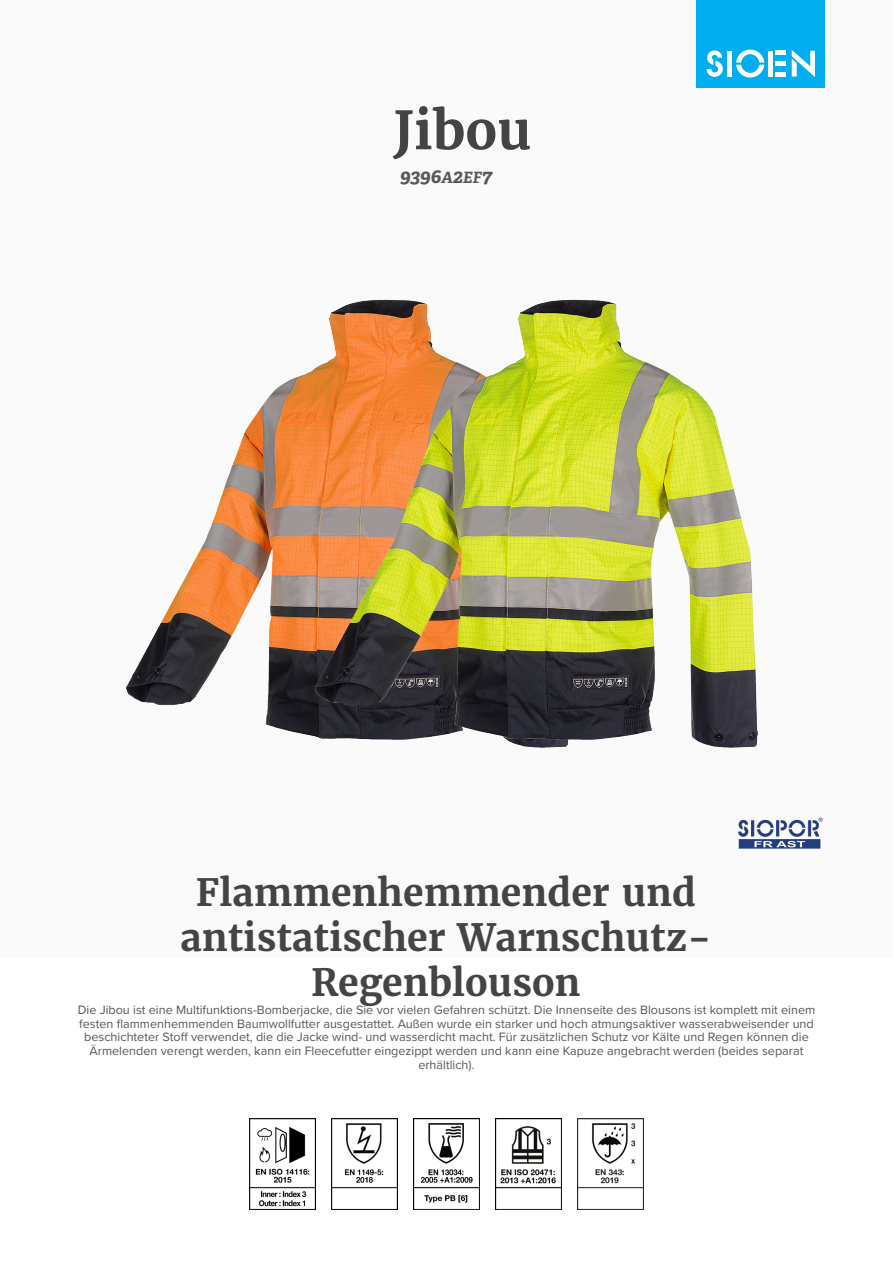
<style>
.page{position:relative;width:893px;height:1263px;background:#fff}
.page>*{position:absolute;margin:0;border:0;box-sizing:border-box;transform-origin:0 0}
.product_name{font:700 52.5px "Merriweather";color:#444}
.product_h2{font:700 37.5px/45px "Merriweather";color:#444;text-align:center}
.product_ref{font:italic 700 19.5px "Adelle";color:#57585a}
.product_description{font:12.6px/13.6px "Proxima Nova";color:#57585a;text-align:center}
.s1{font-size:15.6px}
</style>
<div class="page">
<div style="left:0;top:0;width:893px;height:957px;background:#fafafa"></div>
<div style="left:697px;top:0;width:128px;height:88px;background:#00aeef"></div>
<svg style="left:707px;top:50px;width:16px;height:27px"></svg>
<svg style="left:736px;top:50px;width:28px;height:28px"></svg>
<div style="left:727px;top:51px;width:5px;height:26px;background:#fff"></div>
<div style="left:768px;top:51px;width:5px;height:26px;background:#fff"></div>
<div style="left:775px;top:72px;width:11px;height:5px;background:#fff"></div>
<div style="left:775px;top:61px;width:11px;height:5px;background:#fff"></div>
<hr style="left:775px;top:51px;width:11px;height:4px;background:#fff">
<svg style="left:792px;top:50px;width:23px;height:27px"></svg>
<img style="left:783px;top:817px;width:40px;height:32px">
<img style="left:249px;top:1118px;width:66px;height:92px">
<img style="left:331px;top:1118px;width:67px;height:92px">
<img style="left:413px;top:1118px;width:67px;height:92px">
<img style="left:495px;top:1118px;width:67px;height:92px">
<img style="left:577px;top:1118px;width:67px;height:92px">
<img style="left:126px;top:377px;width:172px;height:356px">
<img style="left:298px;top:299px;width:485px;height:550px">
<p class="product_name" style="left:393px;top:97px;width:140px">Jibou</p>
<p class="product_ref" style="left:400px;top:164px;width:94px">9396<span class="s1">A</span>2<span class="s1">EF</span>7</p>
<p class="product_h2" style="left:180px;top:869px;width:533px">Flammenhemmender und antistatischer Warnschutz-<br>Regenblouson</p>
<p class="product_description" style="left:78px;top:1002px;width:739px">Die Jibou ist eine Multifunktions-Bomberjacke, die Sie vor vielen Gefahren schützt. Die Innenseite des Blousons ist komplett mit einem festen flammenhemmenden Baumwollfutter ausgestattet. Außen wurde ein starker und hoch atmungsaktiver wasserabweisender und beschichteter Stoff verwendet, die die Jacke wind- und wasserdicht macht. Für zusätzlichen Schutz vor Kälte und Regen können die Ärmelenden verengt werden, kann ein Fleecefutter eingezippt werden und kann eine Kapuze angebracht werden (beides separat erhältlich).</p>
</div>
